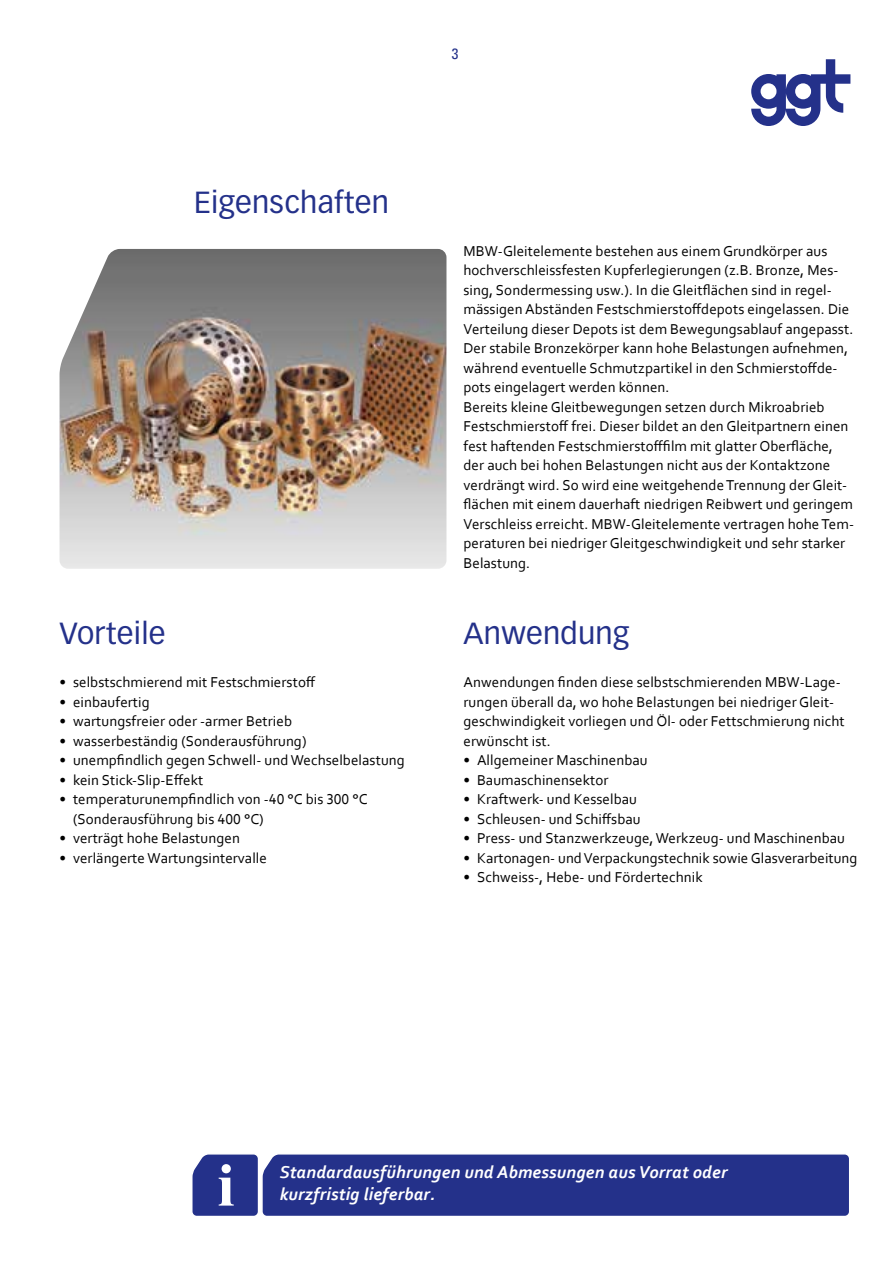
<style>
.page{position:relative;width:893px;height:1263px;background:#fff}
.page>*{position:absolute;margin:0;border:0;box-sizing:border-box;transform-origin:0 0}
.t1{font:700 61.2px "Times New Roman";color:#fff}
.t2{font:30px "Vectora LT Pro";letter-spacing:.01em;color:#24318a}
.t3{font:italic 700 18px "Corbel";letter-spacing:.01em;color:#fff}
.t4{font:15px/19.5px "Corbel";letter-spacing:.005em;color:#000}
.t5{font:condensed 15px "Univers";color:#24318a}
</style>
<div class="page">
<svg style="left:751px;top:59px;width:99px;height:67px"></svg>
<img style="left:60px;top:249px;width:386px;height:320px">
<div style="left:192px;top:1154px;width:657px;height:62px;background:#24318a"></div>
<p class="t5" style="left:452px;top:44px;width:8px">3</p>
<h2 class="t2" style="left:194px;top:184px;width:196px">Eigenschaften</h2>
<h2 class="t2" style="left:60px;top:615px;width:108px">Vorteile</h2>
<p class="t4" style="left:60px;top:672px;width:257px">• selbstschmierend mit Festschmierstoff</p>
<p class="t4" style="left:60px;top:691px;width:92px">• einbaufertig</p>
<p class="t4" style="left:60px;top:711px;width:234px">• wartungsfreier oder -armer Betrieb</p>
<p class="t4" style="left:60px;top:730px;width:248px">• wasserbeständig (Sonderausführung)</p>
<p class="t4" style="left:60px;top:750px;width:347px">• unempfindlich gegen Schwell- und Wechselbelastung</p>
<p class="t4" style="left:60px;top:769px;width:145px">• kein Stick-Slip-Effekt</p>
<p class="t4" style="left:73px;top:789px;width:296px;text-indent:-14px">• temperaturunempfindlich von -40 °C bis 300 °C (Sonderausführung bis 400 °C)</p>
<p class="t4" style="left:60px;top:828px;width:182px">• verträgt hohe Belastungen</p>
<p class="t4" style="left:60px;top:847px;width:209px">• verlängerte Wartungsintervalle</p>
<p class="t4" style="left:463px;top:241px;width:392px">MBW-Gleitelemente bestehen aus einem Grundkörper aus hochverschleissfesten Kupferlegierungen (z.B. Bronze, Mes&shy;sing, Sondermessing usw.). In die Gleitflächen sind in regel&shy;mässigen Abständen Festschmierstoffdepots eingelassen. Die Verteilung dieser Depots ist dem Bewegungsablauf angepasst.<br>Der stabile Bronzekörper kann hohe Belastungen aufnehmen, während eventuelle Schmutzpartikel in den Schmierstoffde&shy;pots eingelagert werden können.<br>Bereits kleine Gleitbewegungen setzen durch Mikroabrieb Festschmierstoff frei. Dieser bildet an den Gleitpartnern einen fest haftenden Festschmierstofffilm mit glatter Oberfläche, der auch bei hohen Belastungen nicht aus der Kontaktzone verdrängt wird. So wird eine weitgehende Trennung der Gleit&shy;flächen mit einem dauerhaft niedrigen Reibwert und geringem Verschleiss erreicht. MBW-Gleitelemente vertragen hohe Tem&shy;peraturen bei niedriger Gleitgeschwindigkeit und sehr starker Belastung.</p>
<h2 class="t2" style="left:463px;top:615px;width:167px">Anwendung</h2>
<p class="t4" style="left:463px;top:672px;width:383px">Anwendungen finden diese selbstschmierenden MBW-Lage&shy;rungen überall da, wo hohe Belastungen bei niedriger Gleit&shy;geschwindigkeit vorliegen und Öl- oder Fettschmierung nicht erwünscht ist.</p>
<p class="t4" style="left:463px;top:750px;width:186px">• Allgemeiner Maschinenbau</p>
<p class="t4" style="left:463px;top:769px;width:146px">• Baumaschinensektor</p>
<p class="t4" style="left:463px;top:789px;width:175px">• Kraftwerk- und Kesselbau</p>
<p class="t4" style="left:463px;top:808px;width:179px">• Schleusen- und Schiffsbau</p>
<p class="t4" style="left:463px;top:828px;width:383px">• Press- und Stanzwerkzeuge, Werkzeug- und Maschinenbau</p>
<p class="t4" style="left:463px;top:847px;width:395px">• Kartonagen- und Verpackungstechnik sowie Glasverarbeitung</p>
<p class="t4" style="left:463px;top:867px;width:241px">• Schweiss-, Hebe- und Fördertechnik</p>
<h1 class="t1" style="left:217px;top:1143px;width:19px">i</h1>
<p class="t3" style="left:280px;top:1161px;width:449px">Standardausführungen und Abmessungen aus Vorrat oder</p>
<p class="t3" style="left:280px;top:1182px;width:157px">kurzfristig lieferbar.</p>
</div>
